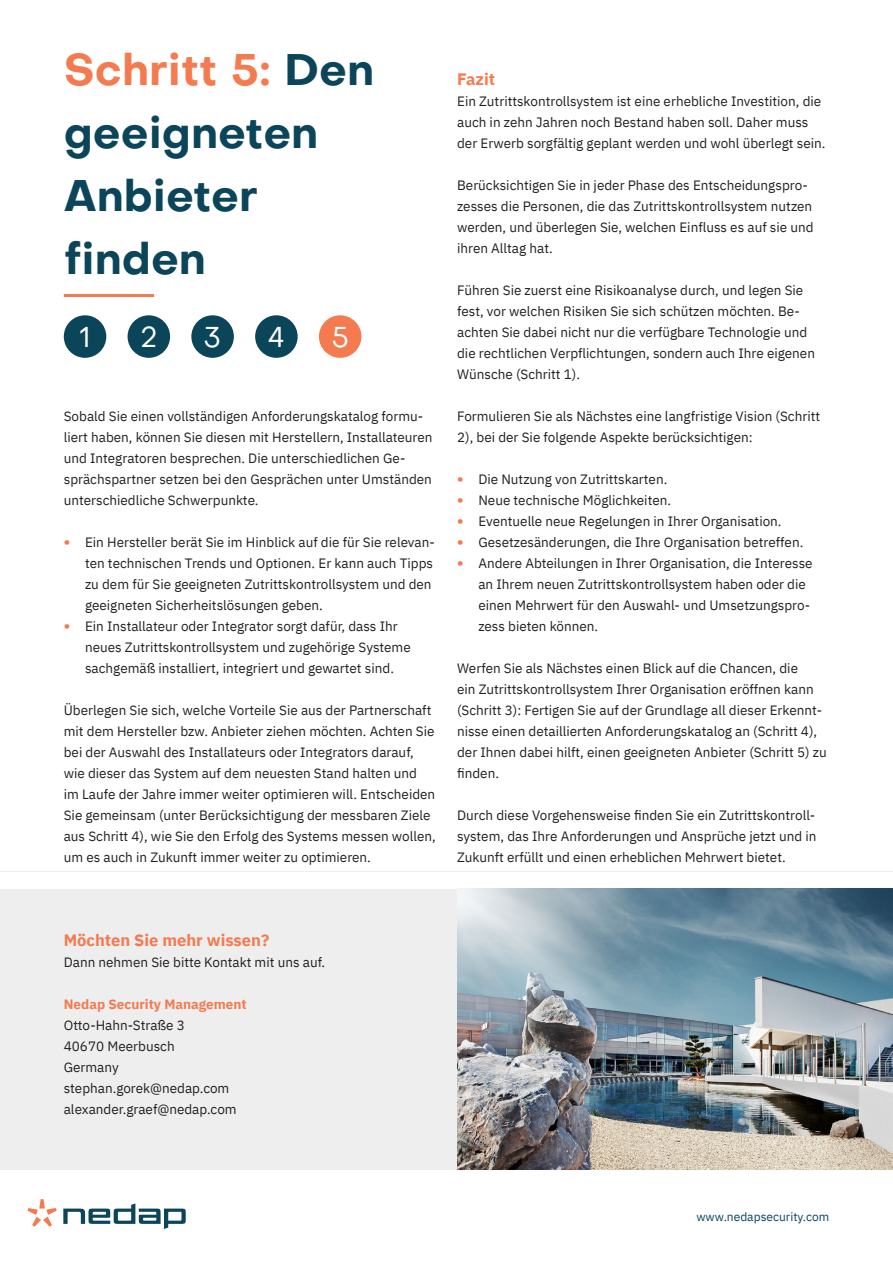
<style>
.page{position:relative;width:893px;height:1263px;background:#fff}
.page>*{position:absolute;margin:0;border:0;box-sizing:border-box;transform-origin:0 0}
.t1{font:700 43.5px/63px "Objectivity";color:#0b455a}
.t2{font:28.5px "Objectivity";color:#fff}
.t3{font:700 16.5px "IBM Plex Sans";color:#f47b50}
.t4{font:13.5px/21px "IBM Plex Sans";color:#231f20}
.t5{font:700 13.5px "IBM Plex Sans";color:#f47b50}
.t6{font:12px "IBM Plex Sans";color:#0b455a}
.s1{color:#f47b50}
.s2{font-weight:700;font-size:15px;color:#f47b50}
</style>
<div class="page">
<div style="left:0;top:889px;width:893px;height:280px;background:#eeeeef"></div>
<img style="left:457px;top:889px;width:436px;height:280px">
<hr style="left:64px;top:294px;width:90px;height:3px;background:#f47b50">
<div style="left:64px;top:315px;width:42px;height:43px;background:#0b455a;border-radius:50%"></div>
<div style="left:128px;top:315px;width:42px;height:43px;background:#0b455a;border-radius:50%"></div>
<div style="left:191px;top:315px;width:43px;height:43px;background:#0b455a;border-radius:50%"></div>
<div style="left:255px;top:315px;width:43px;height:43px;background:#0b455a;border-radius:50%"></div>
<div style="left:319px;top:315px;width:42px;height:43px;background:#f47b50;border-radius:50%"></div>
<svg style="left:63px;top:1203px;width:123px;height:26px"></svg>
<svg style="left:28px;top:1199px;width:29px;height:27px"></svg>
<h1 class="t1" style="left:64px;top:37px;width:312px"><span class="s1">Schritt 5:</span> Den geeigneten<br>Anbieter finden</h1>
<h2 class="t2" style="left:79px;top:318px;width:13px">1</h2>
<h2 class="t2" style="left:140px;top:318px;width:19px">2</h2>
<h2 class="t2" style="left:204px;top:318px;width:19px">3</h2>
<h2 class="t2" style="left:268px;top:318px;width:19px">4</h2>
<h2 class="t2" style="left:331px;top:318px;width:20px">5</h2>
<p class="t4" style="left:64px;top:404px;width:370px">Sobald Sie einen vollständigen Anforderungskatalog formu&shy;liert haben, können Sie diesen mit Herstellern, Installateuren und Integratoren besprechen. Die unterschiedlichen Ge&shy;sprächspartner setzen bei den Gesprächen unter Umständen unterschiedliche Schwerpunkte.</p>
<p class="t4" style="left:85px;top:530px;width:351px;text-indent:-21px"><span class="s2">•</span> Ein Hersteller berät Sie im Hinblick auf die für Sie relevan&shy;ten technischen Trends und Optionen. Er kann auch Tipps zu dem für Sie geeigneten Zutrittskontrollsystem und den geeigneten Sicherheitslösungen geben.</p>
<p class="t4" style="left:85px;top:614px;width:327px;text-indent:-21px"><span class="s2">•</span> Ein Installateur oder Integrator sorgt dafür, dass Ihr neues Zutrittskontrollsystem und zugehörige Systeme sachgemäß installiert, integriert und gewartet sind.</p>
<p class="t4" style="left:64px;top:698px;width:374px">Überlegen Sie sich, welche Vorteile Sie aus der Partnerschaft mit dem Hersteller bzw. Anbieter ziehen möchten. Achten Sie bei der Auswahl des Installateurs oder Integrators darauf, wie dieser das System auf dem neuesten Stand halten und<br>im Laufe der Jahre immer weiter optimieren will. Entscheiden Sie gemeinsam (unter Berücksichtigung der messbaren Ziele aus Schritt 4), wie Sie den Erfolg des Systems messen wollen, um es auch in Zukunft immer weiter zu optimieren.</p>
<p class="t3" style="left:457px;top:66px;width:39px">Fazit</p>
<p class="t4" style="left:457px;top:89px;width:370px">Ein Zutrittskontrollsystem ist eine erhebliche Investition, die auch in zehn Jahren noch Bestand haben soll. Daher muss der Erwerb sorgfältig geplant werden und wohl überlegt sein.</p>
<p class="t4" style="left:457px;top:173px;width:358px">Berücksichtigen Sie in jeder Phase des Entscheidungspro&shy;zesses die Personen, die das Zutrittskontrollsystem nutzen werden, und überlegen Sie, welchen Einfluss es auf sie und ihren Alltag hat.</p>
<p class="t4" style="left:457px;top:278px;width:359px">Führen Sie zuerst eine Risikoanalyse durch, und legen Sie fest, vor welchen Risiken Sie sich schützen möchten. Be&shy;achten Sie dabei nicht nur die verfügbare Technologie und die rechtlichen Verpflichtungen, sondern auch Ihre eigenen Wünsche (Schritt 1).</p>
<p class="t4" style="left:457px;top:404px;width:364px">Formulieren Sie als Nächstes eine langfristige Vision (Schritt<br>2), bei der Sie folgende Aspekte berücksichtigen:</p>
<p class="t4" style="left:457px;top:467px;width:212px"><span class="s2">•</span> Die Nutzung von Zutrittskarten.</p>
<p class="t4" style="left:457px;top:488px;width:215px"><span class="s2">•</span> Neue technische Möglichkeiten.</p>
<p class="t4" style="left:457px;top:509px;width:326px"><span class="s2">•</span> Eventuelle neue Regelungen in Ihrer Organisation.</p>
<p class="t4" style="left:457px;top:530px;width:348px"><span class="s2">•</span> Gesetzesänderungen, die Ihre Organisation betreffen.</p>
<p class="t4" style="left:478px;top:551px;width:336px;text-indent:-21px"><span class="s2">•</span> Andere Abteilungen in Ihrer Organisation, die Interesse an Ihrem neuen Zutrittskontrollsystem haben oder die einen Mehrwert für den Auswahl- und Umsetzungspro&shy;zess bieten können.</p>
<p class="t4" style="left:457px;top:656px;width:371px">Werfen Sie als Nächstes einen Blick auf die Chancen, die<br>ein Zutrittskontrollsystem Ihrer Organisation eröffnen kann (Schritt 3): Fertigen Sie auf der Grundlage all dieser Erkennt&shy;nisse einen detaillierten Anforderungskatalog an (Schritt 4), der Ihnen dabei hilft, einen geeigneten Anbieter (Schritt 5) zu finden.</p>
<p class="t4" style="left:457px;top:803px;width:361px;text-align:justify">Durch diese Vorgehensweise finden Sie ein Zutrittskontroll&shy;system, das Ihre Anforderungen und Ansprüche jetzt und in Zukunft erfüllt und einen erheblichen Mehrwert bietet.</p>
<p class="t3" style="left:64px;top:927px;width:207px">Möchten Sie mehr wissen?</p>
<p class="t4" style="left:64px;top:950px;width:263px">Dann nehmen Sie bitte Kontakt mit uns auf.</p>
<p class="t5" style="left:64px;top:993px;width:184px">Nedap Security Management</p>
<p class="t4" style="left:64px;top:1013px;width:174px">Otto-Hahn-Straße 3<br>40670 Meerbusch<br>Germany stephan.gorek@nedap.com alexander.graef@nedap.com</p>
<p class="t6" style="left:696px;top:1207px;width:134px">www.nedapsecurity.com</p>
</div>
